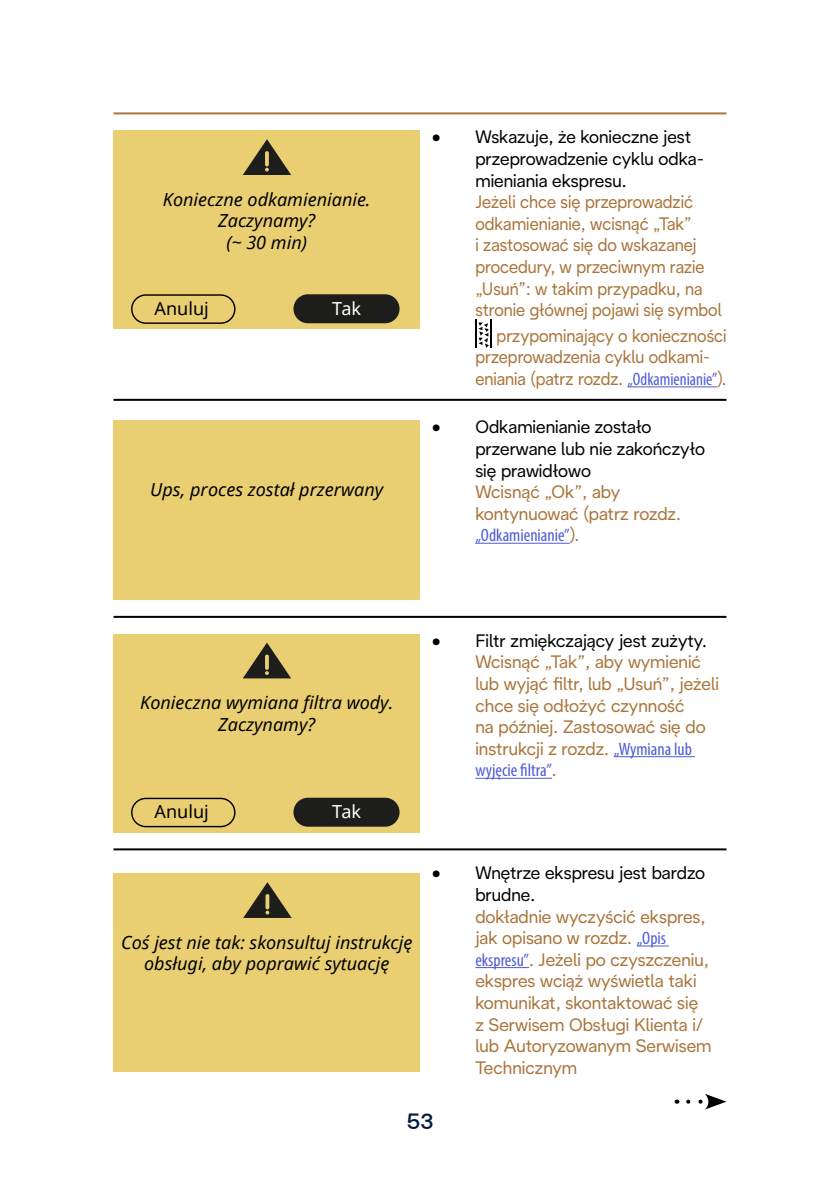
<style>
.page{position:relative;width:840px;height:1191px;background:#fff}
.page>*{position:absolute;margin:0;border:0;box-sizing:border-box;transform-origin:0 0}
.t1{font:500 22px "De Longhi Sans";color:#02183e}
.t2{font:18px/21.6px "De Longhi Sans";color:#aa743a}
.t3{font:18px/21.6px "De Longhi Sans";color:#aa743a;scale:.95 1}
.t4{font:18px/21.6px "De Longhi Sans";color:#000}
.t5{font:italic 18px/21.6px "Noto Sans";color:#000;text-align:center}
.t6{font:condensed 18px "Myriad Pro";color:#4f5cd6}
.t7{font:18px "Noto Sans";color:#000}
.t8{font:18px "Noto Sans";letter-spacing:-.02em;color:#fff}
.s1{font-family:"Myriad Pro";font-stretch:condensed;color:#4f5cd6}
.s2{font-family:"De Longhi Sans";font-stretch:normal;color:#aa743a}
</style>
<div class="page">
<hr style="left:113px;top:112px;width:613px;height:2px;background:#aa743a">
<svg style="left:676px;top:1094px;width:50px;height:15px"></svg>
<hr style="left:627px;top:386px;width:90px;height:1px;background:#4f5cd6">
<hr style="left:475px;top:320px;width:2px;height:28px;background:#000">
<hr style="left:490px;top:320px;width:2px;height:28px;background:#000">
<svg style="left:478px;top:322px;width:10px;height:26px"></svg>
<hr style="left:475px;top:543px;width:94px;height:1px;background:#4f5cd6">
<hr style="left:113px;top:399px;width:613px;height:2px;background:#000">
<hr style="left:613px;top:756px;width:81px;height:1px;background:#4f5cd6">
<hr style="left:475px;top:778px;width:76px;height:1px;background:#4f5cd6">
<hr style="left:636px;top:945px;width:32px;height:1px;background:#4f5cd6">
<hr style="left:475px;top:967px;width:53px;height:1px;background:#4f5cd6">
<hr style="left:113px;top:616px;width:613px;height:2px;background:#000">
<hr style="left:113px;top:848px;width:613px;height:2px;background:#000">
<div style="left:113px;top:420px;width:307px;height:180px;background:#e9cf72"></div>
<div style="left:113px;top:634px;width:307px;height:198px;background:#e9cf72"></div>
<svg style="left:243px;top:642px;width:48px;height:36px"></svg>
<div style="left:293px;top:797px;width:106px;height:29px;background:#1d1d1b;border-radius:14px"></div>
<div style="left:131px;top:797px;width:104px;height:30px;border:1px solid #000;border-radius:14px"></div>
<div style="left:113px;top:873px;width:307px;height:198px;background:#e9cf72"></div>
<svg style="left:243px;top:882px;width:48px;height:36px"></svg>
<div style="left:113px;top:130px;width:307px;height:199px;background:#e9cf72"></div>
<svg style="left:243px;top:139px;width:48px;height:36px"></svg>
<div style="left:293px;top:294px;width:106px;height:29px;background:#1d1d1b;border-radius:14px"></div>
<div style="left:131px;top:294px;width:104px;height:30px;border:1px solid #000;border-radius:14px"></div>
<p class="t5" style="left:163px;top:188px;width:209px">Konieczne odkamienianie.<br>Zaczynamy?<br>(~ 30 min)</p>
<p class="t7" style="left:154px;top:296px;width:56px">Anuluj</p>
<p class="t8" style="left:332px;top:296px;width:31px">Tak</p>
<p class="t5" style="left:150px;top:478px;width:234px">Ups, proces został przerwany</p>
<p class="t4" style="left:475px;top:126px;width:230px;text-indent:-44px">• Wskazuje, że konieczne jest przeprowadzenie cyklu odka&shy;mieniania ekspresu.</p>
<p class="t3" style="left:475px;top:191px;width:261px">Jeżeli chce się przeprowadzić odkamienianie, wcisnąć „Tak”<br>i zastosować się do wskazanej procedury, w przeciwnym razie „Usuń”: w takim przypadku, na stronie głównej pojawi się symbol</p>
<p class="t3" style="left:475px;top:324px;width:266px;text-indent:21px">przypominający o konieczności przeprowadzenia cyklu odkami&shy;eniania (patrz rozdz. <span class="s1">„Odkamienianie”</span>).</p>
<p class="t4" style="left:475px;top:416px;width:231px;text-indent:-44px">• Odkamienianie zostało przerwane lub nie zakończyło się prawidłowo</p>
<p class="t2" style="left:475px;top:481px;width:207px">Wcisnąć „Ok”, aby kontynuować (patrz rozdz.</p>
<p class="t6" style="left:475px;top:524px;width:105px">„Odkamienianie”<span class="s2">).</span></p>
<p class="t5" style="left:140px;top:691px;width:254px">Konieczna wymiana filtra wody.<br>Zaczynamy?</p>
<p class="t7" style="left:154px;top:799px;width:56px">Anuluj</p>
<p class="t8" style="left:332px;top:799px;width:31px">Tak</p>
<p class="t5" style="left:121px;top:931px;width:292px">Coś jest nie tak: skonsultuj instrukcję obsługi, aby poprawić sytuację</p>
<p class="t4" style="left:431px;top:629px;width:277px">• Filtr zmiękczający jest zużyty.</p>
<p class="t2" style="left:475px;top:651px;width:245px">Wcisnąć „Tak”, aby wymienić lub wyjąć filtr, lub „Usuń”, jeżeli chce się odłożyć czynność<br>na później. Zastosować się do instrukcji z rozdz. <span class="s1">„Wymiana lub</span></p>
<p class="t6" style="left:475px;top:759px;width:83px">wyjęcie filtra”<span class="s2">.</span></p>
<p class="t4" style="left:475px;top:862px;width:231px;text-indent:-44px">• Wnętrze ekspresu jest bardzo brudne.</p>
<p class="t2" style="left:475px;top:905px;width:237px">dokładnie wyczyścić ekspres, jak opisano w rozdz. <span class="s1">„Opis ekspresu”</span>. Jeżeli po czyszczeniu, ekspres wciąż wyświetla taki komunikat, skontaktować się<br>z Serwisem Obsługi Klienta i/ lub Autoryzowanym Serwisem<br>Technicznym</p>
<p class="t1" style="left:406px;top:1108px;width:28px">53</p>
</div>
